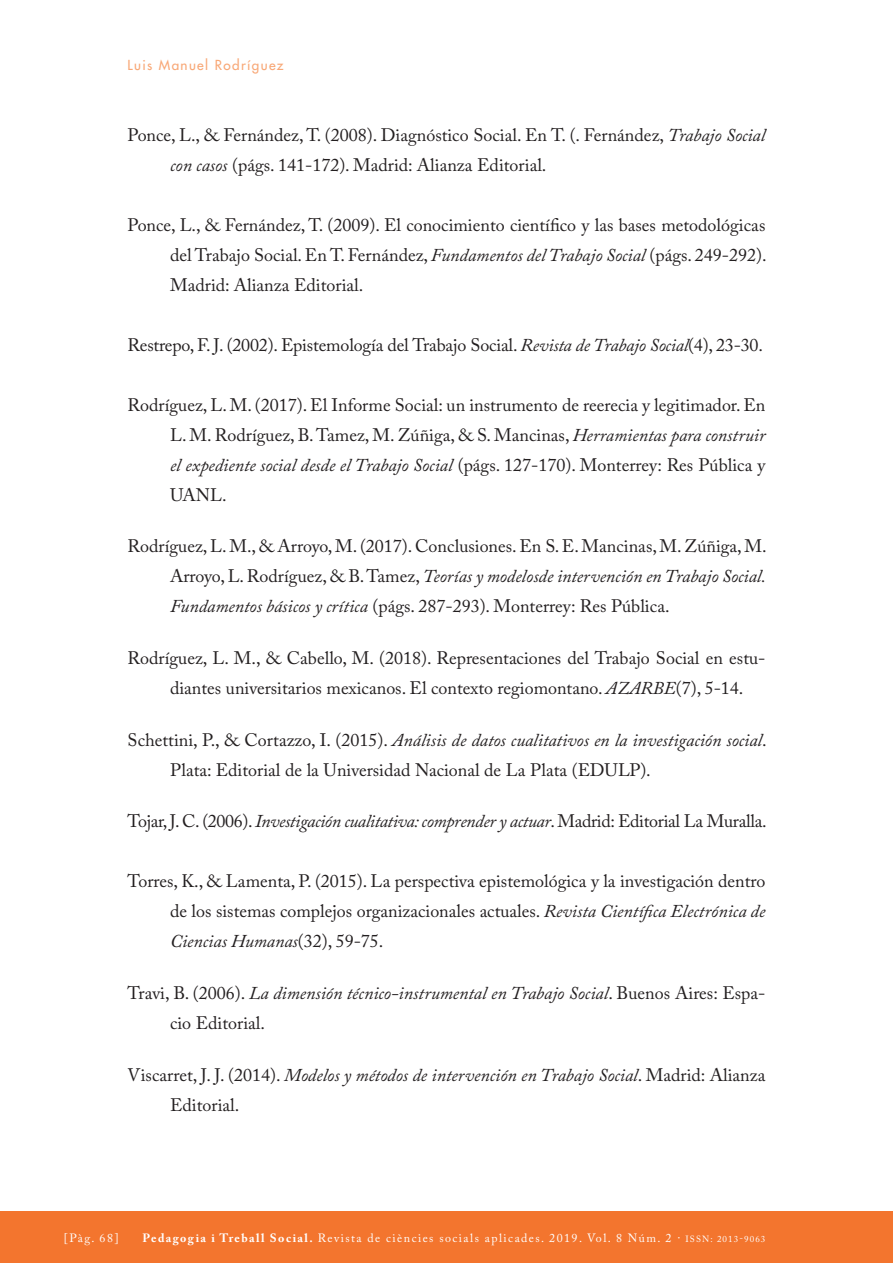
<style>
.page{position:relative;width:893px;height:1263px;background:#fff}
.page>*{position:absolute;margin:0;border:0;box-sizing:border-box;transform-origin:0 0}
.TEXT_COMU{font:18px/30px "Adobe Caslon Pro";color:#231f20}
.TEXT_COMU-2{font:18px "Adobe Caslon Pro";letter-spacing:-.02em;color:#231f20}
.CAPÇALERA_ESQUERRA{font:13.5px "Futura";letter-spacing:.1em;color:#f8a877}
.t1{font:12px "Adobe Caslon Pro";letter-spacing:.12em;color:#fff}
.s1{font-style:italic}
.s2{font-weight:700}
.s3{font-size:9px}
</style>
<div class="page">
<div style="left:0;top:1212px;width:893px;height:51px;background:#f3752e"></div>
<p class="CAPÇALERA_ESQUERRA" style="left:128px;top:57px;width:158px">Luis Manuel Rodríguez</p>
<p class="TEXT_COMU" style="left:170px;top:120px;width:597px;text-indent:-43px">Ponce, L., &amp; Fernández, T. (2008). Diagnóstico Social. En T. (. Fernández, <span class="s1">Trabajo Social con casos</span> (págs. 141-172). Madrid: Alianza Editorial.</p>
<p class="TEXT_COMU" style="left:170px;top:210px;width:598px;text-align:justify;text-indent:-43px">Ponce, L., &amp; Fernández, T. (2009). El conocimiento científico y las bases metodológicas del Trabajo Social. En T. Fernández, <span class="s1">Fundamentos del Trabajo Social</span> (págs. 249-292).<br>Madrid: Alianza Editorial.</p>
<p class="TEXT_COMU" style="left:128px;top:330px;width:637px">Restrepo, F. J. (2002). Epistemología del Trabajo Social. <span class="s1">Revista de Trabajo Social</span>(4), 23-30.</p>
<p class="TEXT_COMU" style="left:170px;top:390px;width:597px;text-align:justify;text-indent:-43px">Rodríguez, L. M. (2017). El Informe Social: un instrumento de reerecia y legitimador. En L. M. Rodríguez, B. Tamez, M. Zúñiga, &amp; S. Mancinas, <span class="s1">Herramientas para construir el expediente social desde el Trabajo Social</span> (págs. 127-170). Monterrey: Res Pública y UANL.</p>
<p class="TEXT_COMU" style="left:170px;top:531px;width:598px;text-align:justify;text-indent:-43px">Rodríguez, L. M., &amp; Arroyo, M. (2017). Conclusiones. En S. E. Mancinas, M. Zúñiga, M.<br>Arroyo, L. Rodríguez, &amp; B. Tamez, <span class="s1">Teorías y modelosde intervención en Trabajo Social.<br>Fundamentos básicos y crítica</span> (págs. 287-293). Monterrey: Res Pública.</p>
<p class="TEXT_COMU" style="left:170px;top:643px;width:597px;text-indent:-43px">Rodríguez, L. M., &amp; Cabello, M. (2018). Representaciones del Trabajo Social en estu&shy;diantes universitarios mexicanos. El contexto regiomontano. <span class="s1">AZARBE</span>(7), 5-14.</p>
<p class="TEXT_COMU" style="left:170px;top:724px;width:598px;text-indent:-43px">Schettini, P., &amp; Cortazzo, I. (2015). <span class="s1">Análisis de datos cualitativos en la investigación social</span>.<br>Plata: Editorial de la Universidad Nacional de La Plata (EDULP).</p>
<p class="TEXT_COMU-2" style="left:128px;top:810px;width:641px">Tojar, J. C. (2006). <span class="s1">Investigación cualitativa: comprender y actuar</span>. Madrid: Editorial La Muralla.</p>
<p class="TEXT_COMU" style="left:170px;top:866px;width:597px;text-align:justify;text-indent:-43px">Torres, K., &amp; Lamenta, P. (2015). La perspectiva epistemológica y la investigación dentro de los sistemas complejos organizacionales actuales. <span class="s1">Revista Científica Electrónica de Ciencias Humanas</span>(32), 59-75.</p>
<p class="TEXT_COMU" style="left:170px;top:978px;width:597px;text-indent:-43px">Travi, B. (2006). <span class="s1">La dimensión técnico-instrumental en Trabajo Social</span>. Buenos Aires: Espa&shy;cio Editorial.</p>
<p class="TEXT_COMU" style="left:170px;top:1059px;width:597px;text-indent:-43px">Viscarret, J. J. (2014). <span class="s1">Modelos y métodos de intervención en Trabajo Social</span>. Madrid: Alianza<br>Editorial.</p>
<p class="t1" style="left:64px;top:1231px;width:56px">[Pàg. 68]</p>
<p class="t1" style="left:143px;top:1231px;width:624px"><span class="s2">Pedagogia i Treball Social.</span> Revista de ciències socials aplicades. 2019. Vol. 8 Núm. 2 · <span class="s3">ISSN: 2013-9063</span></p>
</div>
